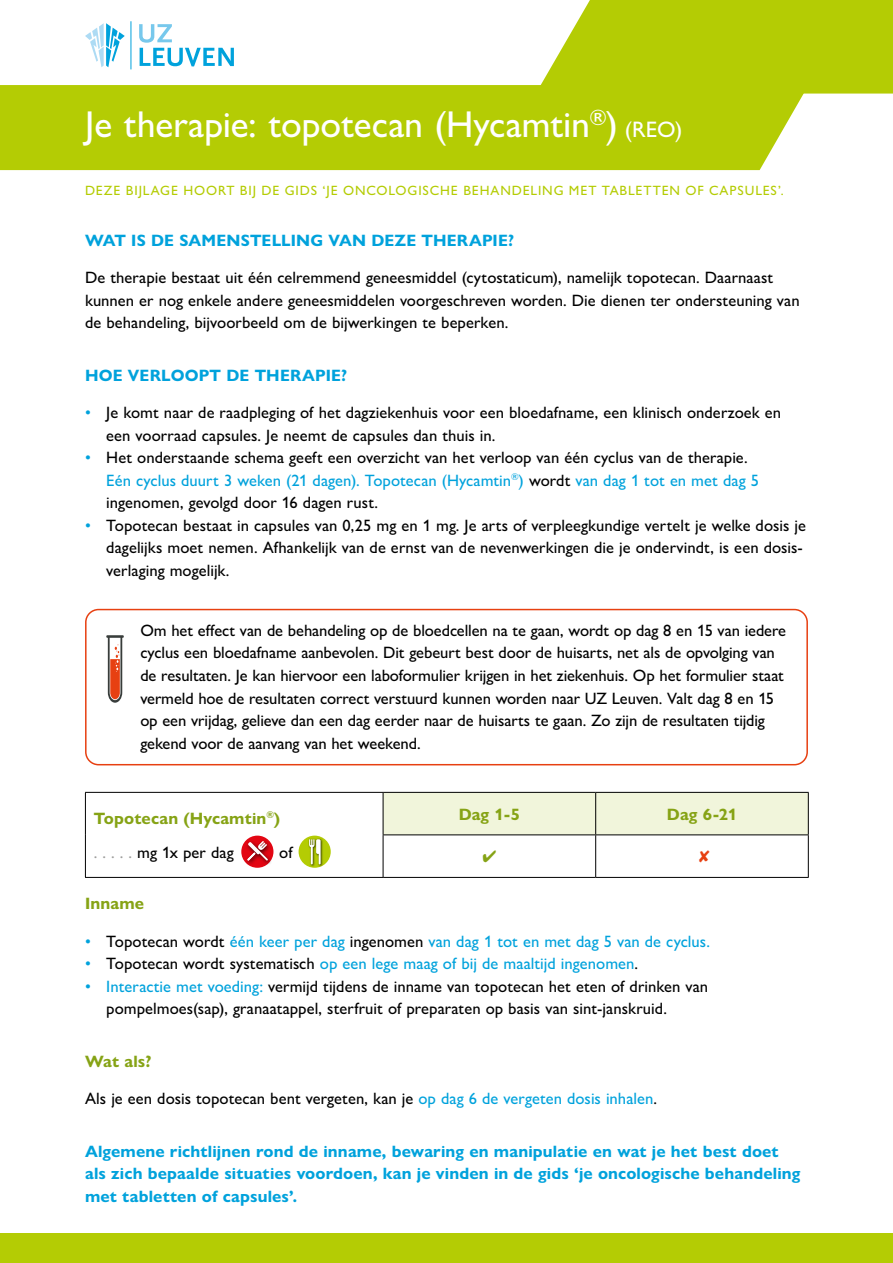
<style>
.page{position:relative;width:893px;height:1263px;background:#fff}
.page>*{position:absolute;margin:0;border:0;box-sizing:border-box;transform-origin:0 0}
.t1{font:500 37.5px "Gill Sans Nova";letter-spacing:-.005em;color:#fff}
.t2{font:500 16.5px/22.5px "Gill Sans Nova";color:#000}
.t3{font:700 16.5px/22.5px "Gill Sans Nova";letter-spacing:.01em;color:#00a2dc}
.t4{font:500 16.5px "Gill Sans Nova";letter-spacing:.005em;color:#00a2dc}
.t5{font:700 16.5px/34.5px "Gill Sans Nova";letter-spacing:.01em;color:#86a315}
.t6{font:500 13.5px "Gill Sans Nova";letter-spacing:.065em;color:#b4cc04}
.s1{font-size:22.5px}
.s2{color:#00a2dc}
.s3{font-weight:500;color:#9d9d9c}
.s4{font-weight:500;color:#000}
.s5{color:#000}
</style>
<div class="page">
<div style="left:0;top:85px;width:804px;height:85px;background:#b4cc04"></div>
<svg style="left:536px;top:0;width:357px;height:94px;background:#b9cf16"></svg>
<div style="left:0;top:1233px;width:893px;height:30px;background:#b4cc04"></div>
<hr style="left:130px;top:21px;width:1px;height:48px;background:#00a2dc">
<svg style="left:139px;top:24px;width:95px;height:42px"></svg>
<svg style="left:85px;top:23px;width:40px;height:44px"></svg>
<div style="left:384px;top:793px;width:424px;height:41px;background:#f1f5db"></div>
<hr style="left:85px;top:792px;width:298px;height:1px;background:#000">
<hr style="left:85px;top:793px;width:1px;height:42px;background:#000">
<hr style="left:383px;top:792px;width:213px;height:1px;background:#000">
<hr style="left:383px;top:793px;width:1px;height:41px;background:#000">
<hr style="left:596px;top:792px;width:213px;height:1px;background:#000">
<hr style="left:595px;top:793px;width:1px;height:41px;background:#000">
<hr style="left:808px;top:793px;width:1px;height:41px;background:#000">
<hr style="left:85px;top:835px;width:1px;height:42px;background:#000">
<hr style="left:383px;top:834px;width:213px;height:1px;background:#000">
<hr style="left:383px;top:835px;width:1px;height:42px;background:#000">
<hr style="left:596px;top:834px;width:213px;height:1px;background:#000">
<hr style="left:595px;top:835px;width:1px;height:42px;background:#000">
<hr style="left:808px;top:835px;width:1px;height:42px;background:#000">
<hr style="left:85px;top:877px;width:298px;height:1px;background:#000">
<hr style="left:383px;top:877px;width:213px;height:1px;background:#000">
<hr style="left:596px;top:877px;width:213px;height:1px;background:#000">
<svg style="left:241px;top:836px;width:32px;height:32px"></svg>
<div style="left:245px;top:839px;width:27px;height:27px;background:#000;opacity:.75"></div>
<svg style="left:247px;top:841px;width:21px;height:19px"></svg>
<div style="left:299px;top:836px;width:32px;height:32px;background:#b4cc04;border-radius:50%"></div>
<div style="left:308px;top:838px;width:9px;height:29px;background:#000;opacity:.75"></div>
<div style="left:315px;top:838px;width:8px;height:29px;background:#000;opacity:.75"></div>
<svg style="left:309px;top:839px;width:12px;height:25px"></svg>
<div style="left:85px;top:609px;width:723px;height:156px;border:2px solid #e74011;border-radius:13px"></div>
<svg style="left:106px;top:635px;width:18px;height:68px"></svg>
<h1 class="t1" style="left:85px;top:102px;width:599px">Je therapie: topotecan (Hycamtin<sup>®</sup>) <span class="s1">(REO)</span></h1>
<p class="t6" style="left:85px;top:182px;width:700px">DEZE BIJLAGE HOORT BIJ DE GIDS ‘JE ONCOLOGISCHE BEHANDELING MET TABLETTEN OF CAPSULES’.</p>
<p class="t3" style="left:85px;top:229px;width:431px">WAT IS DE SAMENSTELLING VAN DEZE THERAPIE?</p>
<p class="t2" style="left:85px;top:266px;width:716px">De therapie bestaat uit één celremmend geneesmiddel (cytostaticum), namelijk topotecan. Daarnaast kunnen er nog enkele andere geneesmiddelen voorgeschreven worden. Die dienen ter ondersteuning van de behandeling, bijvoorbeeld om de bijwerkingen te beperken.</p>
<p class="t3" style="left:85px;top:364px;width:264px">HOE VERLOOPT DE THERAPIE?</p>
<p class="t2" style="left:106px;top:401px;width:676px;text-indent:-21px"><span class="s2">•</span> Je komt naar de raadpleging of het dagziekenhuis voor een bloedafname, een klinisch onderzoek en een voorraad capsules. Je neemt de capsules dan thuis in.</p>
<p class="t2" style="left:106px;top:446px;width:654px;text-indent:-21px"><span class="s2">•</span> Het onderstaande schema geeft een overzicht van het verloop van één cyclus van de therapie.<br><span class="s2">Eén cyclus duurt 3 weken (21 dagen). Topotecan (Hycamtin</span><sup>®</sup><span class="s2">)</span> wordt <span class="s2">van dag 1 tot en met dag 5 </span>ingenomen, gevolgd door 16 dagen rust.</p>
<p class="t2" style="left:106px;top:514px;width:701px;text-indent:-21px"><span class="s2">•</span> Topotecan bestaat in capsules van 0,25 mg en 1 mg. Je arts of verpleegkundige vertelt je welke dosis je dagelijks moet nemen. Afhankelijk van de ernst van de nevenwerkingen die je ondervindt, is een dosis&shy;verlaging mogelijk.</p>
<p class="t2" style="left:140px;top:619px;width:647px">Om het effect van de behandeling op de bloedcellen na te gaan, wordt op dag 8 en 15 van iedere cyclus een bloedafname aanbevolen. Dit gebeurt best door de huisarts, net als de opvolging van de resultaten. Je kan hiervoor een laboformulier krijgen in het ziekenhuis. Op het formulier staat vermeld hoe de resultaten correct verstuurd kunnen worden naar UZ Leuven. Valt dag 8 en 15 op een vrijdag, gelieve dan een dag eerder naar de huisarts te gaan. Zo zijn de resultaten tijdig gekend voor de aanvang van het weekend.</p>
<p class="t5" style="left:94px;top:801px;width:188px">Topotecan (Hycamtin<sup>®</sup>) <span class="s3">. . . . .</span> <span class="s4">mg 1x per dag</span></p>
<p class="t2" style="left:279px;top:841px;width:15px">of</p>
<p class="t5" style="left:459px;top:797px;width:63px">Dag 1-5</p>
<p class="t5" style="left:667px;top:797px;width:72px">Dag 6-21</p>
<p class="t5" style="left:85px;top:886px;width:61px">Inname</p>
<p class="t4" style="left:85px;top:931px;width:626px">• <span class="s5">Topotecan wordt</span> één keer per dag <span class="s5">ingenomen</span> van dag 1 tot en met dag 5 van de cyclus.</p>
<p class="t4" style="left:85px;top:953px;width:555px">• <span class="s5">Topotecan wordt systematisch</span> op een lege maag of bij de maaltijd ingenomen<span class="s5">.</span></p>
<p class="t2" style="left:106px;top:975px;width:603px;text-indent:-21px"><span class="s2">• Interactie met voeding:</span> vermijd tijdens de inname van topotecan het eten of drinken van pompelmoes(sap), granaatappel, sterfruit of preparaten op basis van sint-janskruid.</p>
<p class="t5" style="left:85px;top:1044px;width:68px">Wat als?</p>
<p class="t2" style="left:85px;top:1087px;width:574px">Als je een dosis topotecan bent vergeten, kan je <span class="s2">op dag 6 de vergeten dosis inhalen</span>.</p>
<p class="t3" style="left:85px;top:1140px;width:717px">Algemene richtlijnen rond de inname, bewaring en manipulatie en wat je het best doet als zich bepaalde situaties voordoen, kan je vinden in de gids ‘je oncologische behandeling met tabletten of capsules’.</p>
</div>
